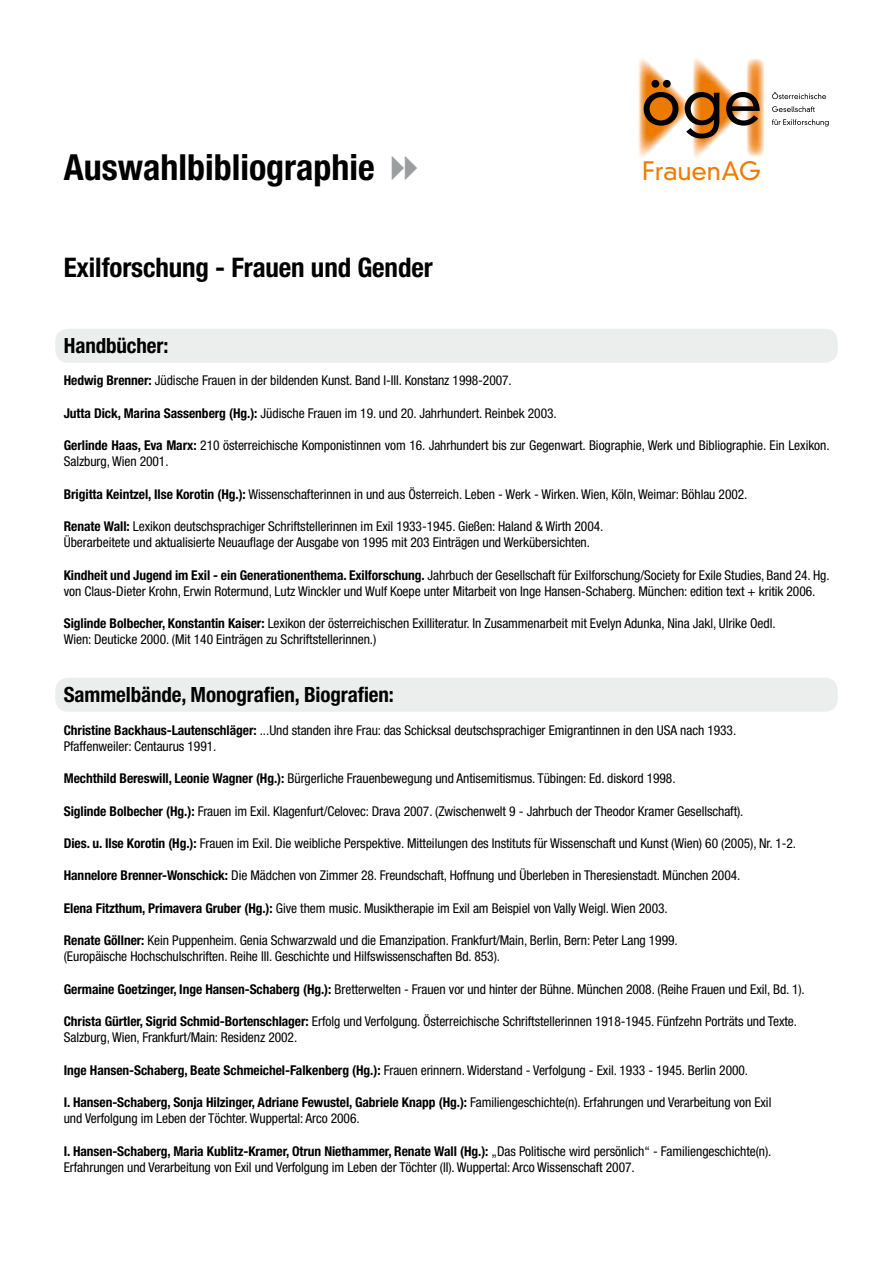
<style>
.page{position:relative;width:893px;height:1263px;background:#fff}
.page>*{position:absolute;margin:0;border:0;box-sizing:border-box;transform-origin:0 0}
.t1{font:700 condensed 36px "Helvetica Neue";color:#000}
.t2{font:700 condensed 27px "Helvetica Neue";letter-spacing:-.005em;color:#000}
.t3{font:300 24.6px "DIN Neuzeit Grotesk";letter-spacing:-.005em;color:#ee7b00}
.t4{font:700 condensed 21px "Helvetica Neue";letter-spacing:-.005em;color:#000}
.t5{font:condensed 13.5px/16.2px "Helvetica Neue";letter-spacing:-.005em;color:#000}
.s1{font-weight:700}
</style>
<div class="page">
<div style="left:55px;top:329px;width:783px;height:34px;background:#eceded;border-radius:13px"></div>
<div style="left:55px;top:678px;width:783px;height:34px;background:#eceded;border-radius:13px"></div>
<img style="left:638px;top:58px;width:47px;height:100px">
<img style="left:693px;top:58px;width:39px;height:100px">
<img style="left:747px;top:58px;width:17px;height:99px">
<svg style="left:644px;top:80px;width:34px;height:46px;background:#935719"></svg>
<svg style="left:685px;top:92px;width:34px;height:46px;background:#80592f"></svg>
<svg style="left:726px;top:92px;width:34px;height:34px"></svg>
<svg style="left:772px;top:119px;width:57px;height:8px"></svg>
<svg style="left:772px;top:106px;width:43px;height:6px"></svg>
<svg style="left:772px;top:92px;width:54px;height:7px"></svg>
<h1 class="t1" style="left:64px;top:145px;width:313px">Auswahlbibliographie</h1>
<h2 class="t2" style="left:64px;top:251px;width:370px">Exilforschung - Frauen und Gender</h2>
<h3 class="t3" style="left:642px;top:156px;width:120px">FrauenAG</h3>
<h3 class="t4" style="left:64px;top:333px;width:106px">Handbücher:</h3>
<p class="t5" style="left:64px;top:372px;width:450px"><span class="s1">Hedwig Brenner:</span> Jüdische Frauen in der bildenden Kunst. Band I-III. Konstanz 1998-2007.</p>
<p class="t5" style="left:64px;top:405px;width:494px"><span class="s1">Jutta Dick, Marina Sassenberg (Hg.):</span> Jüdische Frauen im 19. und 20. Jahrhundert. Reinbek 2003.</p>
<p class="t5" style="left:64px;top:437px;width:767px"><span class="s1">Gerlinde Haas, Eva Marx:</span> 210 österreichische Komponistinnen vom 16. Jahrhundert bis zur Gegenwart. Biographie, Werk und Bibliographie. Ein Lexikon.<br>Salzburg, Wien 2001.</p>
<p class="t5" style="left:64px;top:486px;width:685px"><span class="s1">Brigitta Keintzel, Ilse Korotin (Hg.):</span> Wissenschafterinnen in und aus Österreich. Leben - Werk - Wirken. Wien, Köln, Weimar: Böhlau 2002.</p>
<p class="t5" style="left:64px;top:518px;width:541px"><span class="s1">Renate Wall:</span> Lexikon deutschsprachiger Schriftstellerinnen im Exil 1933-1945. Gießen: Haland &amp; Wirth 2004.<br>Überarbeitete und aktualisierte Neuauflage der Ausgabe von 1995 mit 203 Einträgen und Werkübersichten.</p>
<p class="t5" style="left:64px;top:567px;width:767px"><span class="s1">Kindheit und Jugend im Exil - ein Generationenthema. Exilforschung.</span> Jahrbuch der Gesellschaft für Exilforschung/Society for Exile Studies, Band 24. Hg. von Claus-Dieter Krohn, Erwin Rotermund, Lutz Winckler und Wulf Koepe unter Mitarbeit von Inge Hansen-Schaberg. München: edition text + kritik 2006.</p>
<p class="t5" style="left:64px;top:615px;width:713px"><span class="s1">Siglinde Bolbecher, Konstantin Kaiser:</span> Lexikon der österreichischen Exilliteratur. In Zusammenarbeit mit Evelyn Adunka, Nina Jakl, Ulrike Oedl.<br>Wien: Deuticke 2000. (Mit 140 Einträgen zu Schriftstellerinnen.)</p>
<h3 class="t4" style="left:64px;top:682px;width:332px">Sammelbände, Monografien, Biografien:</h3>
<p class="t5" style="left:64px;top:721px;width:674px"><span class="s1">Christine Backhaus-Lautenschläger:</span> ...Und standen ihre Frau: das Schicksal deutschsprachiger Emigrantinnen in den USA nach 1933.<br>Pfaffenweiler: Centaurus 1991.</p>
<p class="t5" style="left:64px;top:770px;width:613px"><span class="s1">Mechthild Bereswill, Leonie Wagner (Hg.):</span> Bürgerliche Frauenbewegung und Antisemitismus. Tübingen: Ed. diskord 1998.</p>
<p class="t5" style="left:64px;top:802px;width:681px"><span class="s1">Siglinde Bolbecher (Hg.):</span> Frauen im Exil. Klagenfurt/Celovec: Drava 2007. (Zwischenwelt 9 - Jahrbuch der Theodor Kramer Gesellschaft).</p>
<p class="t5" style="left:64px;top:835px;width:734px"><span class="s1">Dies. u. Ilse Korotin (Hg.):</span> Frauen im Exil. Die weibliche Perspektive. Mitteilungen des Instituts für Wissenschaft und Kunst (Wien) 60 (2005), Nr. 1-2.</p>
<p class="t5" style="left:64px;top:867px;width:678px"><span class="s1">Hannelore Brenner-Wonschick:</span> Die Mädchen von Zimmer 28. Freundschaft, Hoffnung und Überleben in Theresienstadt. München 2004.</p>
<p class="t5" style="left:64px;top:900px;width:605px"><span class="s1">Elena Fitzthum, Primavera Gruber (Hg.):</span> Give them music. Musiktherapie im Exil am Beispiel von Vally Weigl. Wien 2003.</p>
<p class="t5" style="left:64px;top:932px;width:615px"><span class="s1">Renate Göllner:</span> Kein Puppenheim. Genia Schwarzwald und die Emanzipation. Frankfurt/Main, Berlin, Bern: Peter Lang 1999. (Europäische Hochschulschriften. Reihe III. Geschichte und Hilfswissenschaften Bd. 853).</p>
<p class="t5" style="left:64px;top:981px;width:743px"><span class="s1">Germaine Goetzinger, Inge Hansen-Schaberg (Hg.):</span> Bretterwelten - Frauen vor und hinter der Bühne. München 2008. (Reihe Frauen und Exil, Bd. 1).</p>
<p class="t5" style="left:64px;top:1013px;width:735px"><span class="s1">Christa Gürtler, Sigrid Schmid-Bortenschlager:</span> Erfolg und Verfolgung. Österreichische Schriftstellerinnen 1918-1945. Fünfzehn Porträts und Texte.<br>Salzburg, Wien, Frankfurt/Main: Residenz 2002.</p>
<p class="t5" style="left:64px;top:1062px;width:686px"><span class="s1">Inge Hansen-Schaberg, Beate Schmeichel-Falkenberg (Hg.):</span> Frauen erinnern. Widerstand - Verfolgung - Exil. 1933 - 1945. Berlin 2000.</p>
<p class="t5" style="left:64px;top:1094px;width:709px"><span class="s1">I. Hansen-Schaberg, Sonja Hilzinger, Adriane Fewustel, Gabriele Knapp (Hg.):</span> Familiengeschichte(n). Erfahrungen und Verarbeitung von Exil und Verfolgung im Leben der Töchter. Wuppertal: Arco 2006.</p>
<p class="t5" style="left:64px;top:1143px;width:709px"><span class="s1">I. Hansen-Schaberg, Maria Kublitz-Kramer, Otrun Niethammer, Renate Wall (Hg.):</span> „Das Politische wird persönlich“ - Familiengeschichte(n).<br>Erfahrungen und Verarbeitung von Exil und Verfolgung im Leben der Töchter (II). Wuppertal: Arco Wissenschaft 2007.</p>
</div>
